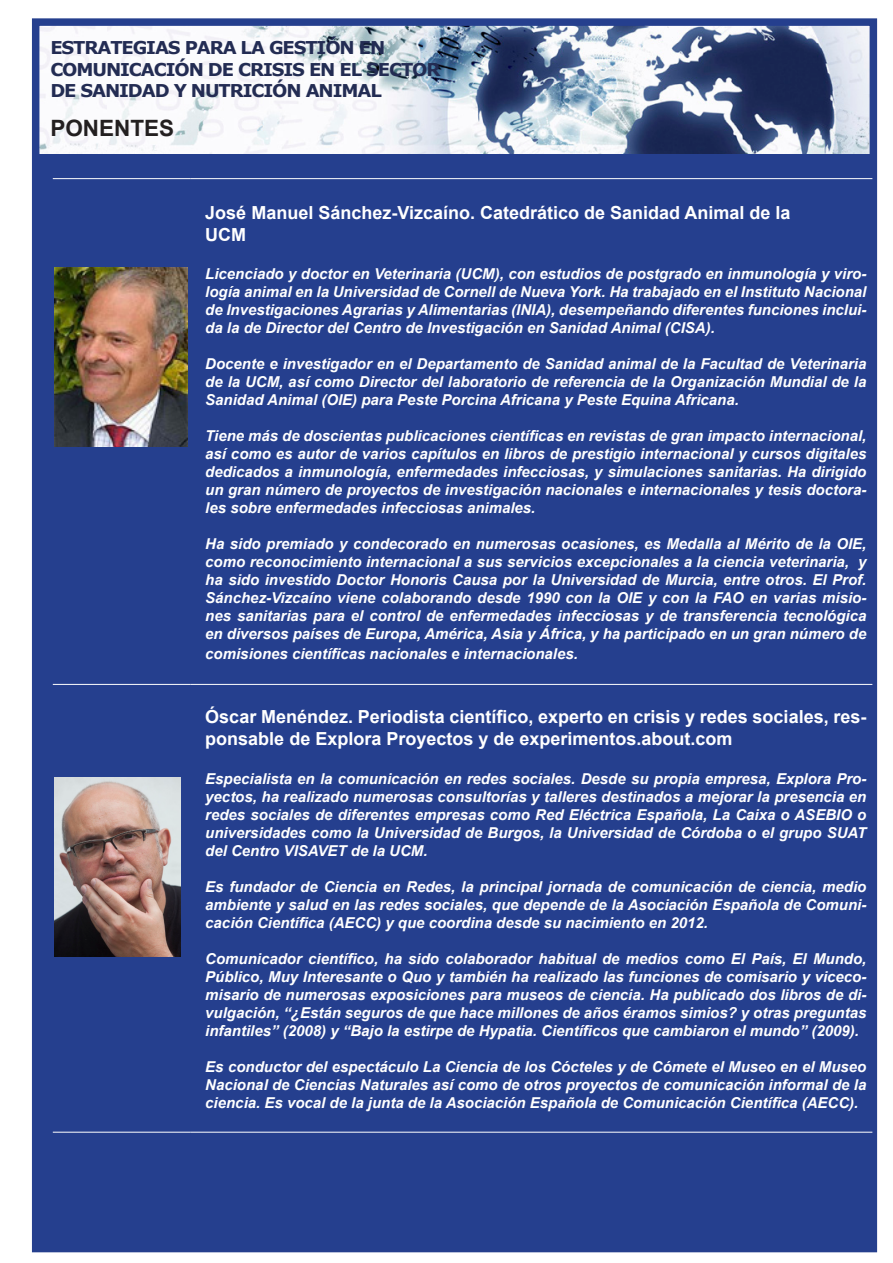
<style>
.page{position:relative;width:893px;height:1263px;background:#fff}
.page>*{position:absolute;margin:0;border:0;box-sizing:border-box;transform-origin:0 0}
.t1{font:700 22.5px "Arial";color:#231f20}
.t2{font:700 18px/21.6px "Arial";color:#fff}
.t3{font:700 17.7px "Verdana";letter-spacing:-.06em;color:#232c53}
.t4{font:italic 700 15px/18px "Arial";color:#fff;text-align:justify}
</style>
<div class="page">
<img style="left:41px;top:27px;width:66px;height:123px">
<img style="left:107px;top:27px;width:761px;height:127px">
<div style="left:32px;top:18px;width:845px;height:1234px;border:8px solid #253f8e"></div>
<div style="left:39px;top:154px;width:834px;height:1091px;background:#253f8e"></div>
<hr style="left:53px;top:178px;width:138px;height:1px;background:#fff">
<hr style="left:191px;top:178px;width:681px;height:1px;background:#fff">
<hr style="left:53px;top:684px;width:138px;height:1px;background:#fff">
<hr style="left:191px;top:684px;width:681px;height:1px;background:#fff">
<hr style="left:53px;top:1132px;width:138px;height:1px;background:#fff">
<hr style="left:191px;top:1132px;width:681px;height:1px;background:#fff">
<img style="left:54px;top:268px;width:134px;height:178px">
<img style="left:54px;top:778px;width:126px;height:178px">
<p class="t3" style="left:50px;top:35px;width:336px">ESTRATEGIAS PARA LA GESTIÓN EN</p>
<p class="t3" style="left:50px;top:57px;width:392px">COMUNICACIÓN DE CRISIS EN EL SECTOR</p>
<p class="t3" style="left:50px;top:78px;width:333px">DE SANIDAD Y NUTRICIÓN ANIMAL</p>
<p class="t1" style="left:50px;top:113px;width:125px">PONENTES</p>
<p class="t2" style="left:205px;top:203px;width:587px">José Manuel Sánchez-Vizcaíno. Catedrático de Sanidad Animal de la</p>
<p class="t2" style="left:205px;top:224px;width:42px">UCM</p>
<p class="t4" style="left:205px;top:265px;width:663px">Licenciado y doctor en Veterinaria (UCM), con estudios de postgrado en inmunología y viro&shy;logía animal en la Universidad de Cornell de Nueva York. Ha trabajado en el Instituto Nacional de Investigaciones Agrarias y Alimentarias (INIA), desempeñando diferentes funciones inclui&shy;da la de Director del Centro de Investigación en Sanidad Animal (CISA).</p>
<p class="t4" style="left:205px;top:355px;width:663px">Docente e investigador en el Departamento de Sanidad animal de la Facultad de Veterinaria de la UCM, así como Director del laboratorio de referencia de la Organización Mundial de la Sanidad Animal (OIE) para Peste Porcina Africana y Peste Equina Africana.</p>
<p class="t4" style="left:205px;top:427px;width:663px">Tiene más de doscientas publicaciones científicas en revistas de gran impacto internacional, así como es autor de varios capítulos en libros de prestigio internacional y cursos digitales dedicados a inmunología, enfermedades infecciosas, y simulaciones sanitarias. Ha dirigido un gran número de proyectos de investigación nacionales e internacionales y tesis doctora&shy;les sobre enfermedades infecciosas animales.</p>
<p class="t4" style="left:205px;top:535px;width:663px">Ha sido premiado y condecorado en numerosas ocasiones, es Medalla al Mérito de la OIE, como reconocimiento internacional a sus servicios excepcionales a la ciencia veterinaria, y ha sido investido Doctor Honoris Causa por la Universidad de Murcia, entre otros. El Prof.<br>Sánchez-Vizcaíno viene colaborando desde 1990 con la OIE y con la FAO en varias misio&shy;nes sanitarias para el control de enfermedades infecciosas y de transferencia tecnológica en diversos países de Europa, América, Asia y África, y ha participado en un gran número de</p>
<p class="t4" style="left:205px;top:645px;width:374px">comisiones científicas nacionales e internacionales.</p>
<p class="t2" style="left:205px;top:706px;width:663px">Óscar Menéndez. Periodista científico, experto en crisis y redes sociales, res&shy;ponsable de Explora Proyectos y de experimentos.about.com</p>
<p class="t4" style="left:205px;top:770px;width:663px">Especialista en la comunicación en redes sociales. Desde su propia empresa, Explora Pro&shy;yectos, ha realizado numerosas consultorías y talleres destinados a mejorar la presencia en redes sociales de diferentes empresas como Red Eléctrica Española, La Caixa o ASEBIO o universidades como la Universidad de Burgos, la Universidad de Córdoba o el grupo SUAT del Centro VISAVET de la UCM.</p>
<p class="t4" style="left:205px;top:878px;width:663px">Es fundador de Ciencia en Redes, la principal jornada de comunicación de ciencia, medio ambiente y salud en las redes sociales, que depende de la Asociación Española de Comuni&shy;cación Científica (AECC) y que coordina desde su nacimiento en 2012.</p>
<p class="t4" style="left:205px;top:950px;width:663px">Comunicador científico, ha sido colaborador habitual de medios como El País, El Mundo, Público, Muy Interesante o Quo y también ha realizado las funciones de comisario y viceco&shy;misario de numerosas exposiciones para museos de ciencia. Ha publicado dos libros de di&shy;vulgación, “¿Están seguros de que hace millones de años éramos simios? y otras preguntas infantiles” (2008) y “Bajo la estirpe de Hypatia. Científicos que cambiaron el mundo” (2009).</p>
<p class="t4" style="left:205px;top:1058px;width:663px">Es conductor del espectáculo La Ciencia de los Cócteles y de Cómete el Museo en el Museo Nacional de Ciencias Naturales así como de otros proyectos de comunicación informal de la ciencia. Es vocal de la junta de la Asociación Española de Comunicación Científica (AECC).</p>
</div>
